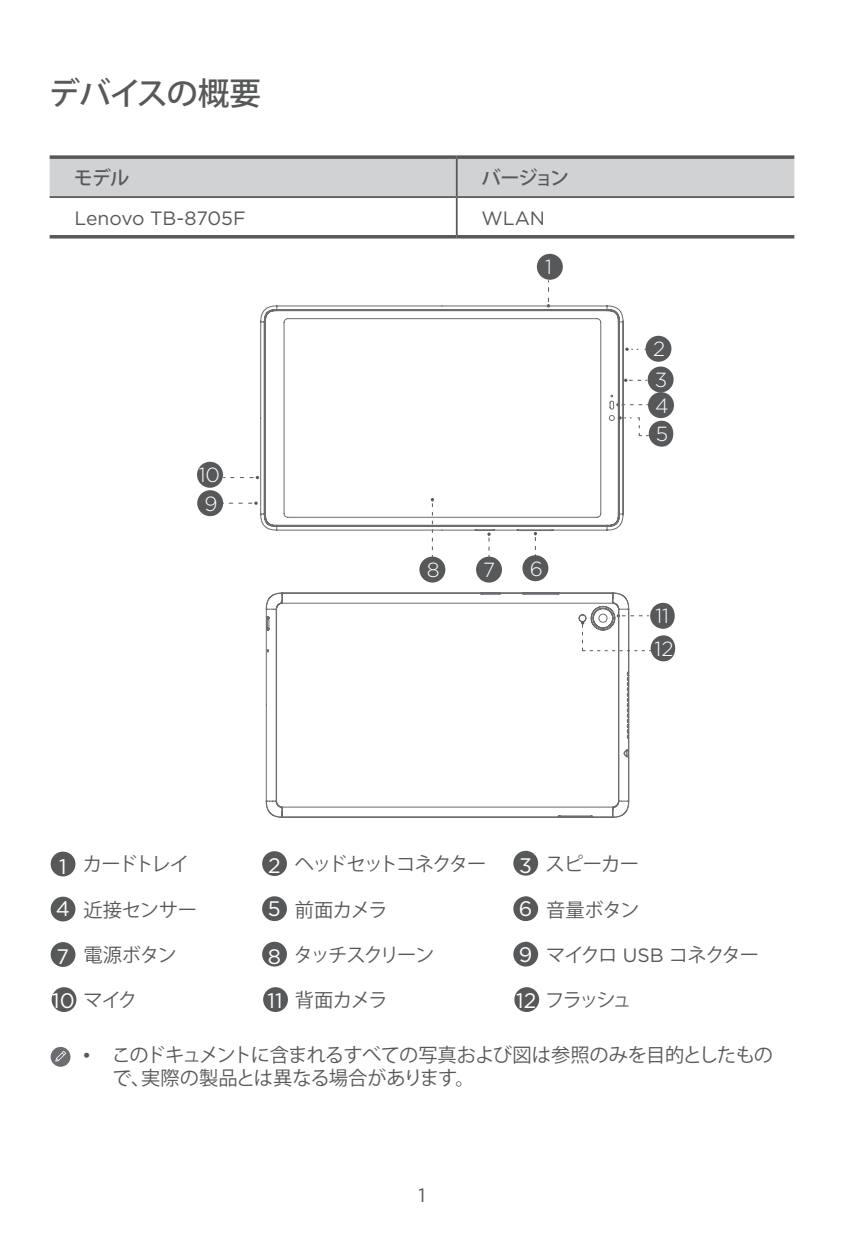
<style>
.page{position:relative;width:844px;height:1241px;background:#fff}
.page>*{position:absolute;margin:0;border:0;box-sizing:border-box;transform-origin:0 0}
.t1{font:500 31.5px "Koz Go Pro";letter-spacing:-.03em;color:#57585a}
.t2{font:300 20.3px/30.8px "Gotham";color:#fff}
.t3{font:19.25px/23.1px "Koz Go Pro";letter-spacing:-.05em;color:#57585a}
.t4{font:19.25px "Gotham";color:#57585a}
.t5{font:19.25px "Koz Go Pro";letter-spacing:-.07em;color:#57585a}
.t6{font:19.25px "Koz Go Pro";letter-spacing:-.085em;color:#57585a}
.t7{font:19.25px "Koz Go Pro";letter-spacing:-.1em;color:#57585a}
.t8{font:500 19.25px "Koz Go Pro";letter-spacing:-.07em;color:#57585a}
.s1{font-family:"Gotham";font-size:21px;color:#fff}
.s2{font-family:"Gotham"}
</style>
<div class="page">
<div style="left:50px;top:159px;width:744px;height:37px;background:#d1d2d4"></div>
<svg style="left:50px;top:155px;width:406px;height:4px;background:#696a6c"></svg>
<svg style="left:456px;top:155px;width:338px;height:4px"></svg>
<hr style="left:50px;top:196px;width:406px;height:2px;background:#57585a">
<hr style="left:456px;top:196px;width:338px;height:2px;background:#57585a">
<hr style="left:50px;top:235px;width:406px;height:3px;background:#57585a">
<hr style="left:456px;top:235px;width:338px;height:3px;background:#57585a">
<hr style="left:456px;top:159px;width:1px;height:37px;background:#57585a">
<hr style="left:456px;top:198px;width:1px;height:37px;background:#57585a">
<div style="left:51px;top:851px;width:24px;height:25px;background:#57585a;border-radius:50%"></div>
<div style="left:262px;top:851px;width:25px;height:24px;background:#57585a;border-radius:50%"></div>
<div style="left:513px;top:850px;width:25px;height:25px;background:#57585a;border-radius:50%"></div>
<div style="left:51px;top:896px;width:24px;height:25px;background:#57585a;border-radius:50%"></div>
<div style="left:262px;top:896px;width:25px;height:24px;background:#57585a;border-radius:50%"></div>
<div style="left:513px;top:895px;width:25px;height:25px;background:#57585a;border-radius:50%"></div>
<div style="left:51px;top:941px;width:24px;height:25px;background:#57585a;border-radius:50%"></div>
<div style="left:262px;top:941px;width:25px;height:25px;background:#57585a;border-radius:50%"></div>
<div style="left:513px;top:941px;width:25px;height:25px;background:#57585a;border-radius:50%"></div>
<div style="left:52px;top:987px;width:24px;height:24px;background:#57585a;border-radius:50%"></div>
<div style="left:263px;top:987px;width:25px;height:24px;background:#57585a;border-radius:50%"></div>
<div style="left:514px;top:987px;width:25px;height:24px;background:#57585a;border-radius:50%"></div>
<div style="left:51px;top:1046px;width:19px;height:20px;background:#6c6d70;border-radius:50%"></div>
<svg style="left:55px;top:1051px;width:11px;height:10px"></svg>
<svg style="left:229px;top:501px;width:28px;height:3px"></svg>
<div style="left:536px;top:254px;width:26px;height:26px;background:#57585a;border-radius:50%"></div>
<div style="left:645px;top:336px;width:26px;height:26px;background:#57585a;border-radius:50%"></div>
<div style="left:647px;top:366px;width:26px;height:26px;background:#57585a;border-radius:50%"></div>
<div style="left:648px;top:392px;width:25px;height:26px;background:#57585a;border-radius:50%"></div>
<div style="left:197px;top:490px;width:26px;height:26px;background:#57585a;border-radius:50%"></div>
<div style="left:197px;top:461px;width:26px;height:26px;background:#57585a;border-radius:50%"></div>
<svg style="left:547px;top:280px;width:3px;height:25px"></svg>
<div style="left:650px;top:602px;width:24px;height:26px;background:#57585a;border-radius:50%"></div>
<svg style="left:630px;top:404px;width:18px;height:2px"></svg>
<svg style="left:629px;top:379px;width:17px;height:2px"></svg>
<svg style="left:223px;top:476px;width:36px;height:3px"></svg>
<svg style="left:260px;top:305px;width:369px;height:278px"></svg>
<svg style="left:265px;top:592px;width:364px;height:226px"></svg>
<svg style="left:618px;top:416px;width:13px;height:3px"></svg>
<svg style="left:637px;top:417px;width:11px;height:19px"></svg>
<div style="left:648px;top:420px;width:25px;height:26px;background:#57585a;border-radius:50%"></div>
<div style="left:650px;top:635px;width:25px;height:26px;background:#57585a;border-radius:50%"></div>
<svg style="left:581px;top:614px;width:70px;height:37px"></svg>
<h1 class="t1" style="left:48px;top:73px;width:214px">デバイスの概要</h1>
<p class="t8" style="left:74px;top:165px;width:57px">モデル</p>
<p class="t8" style="left:481px;top:165px;width:89px">バージョン</p>
<p class="t4" style="left:74px;top:205px;width:173px">Lenovo TB-8705F</p>
<p class="t4" style="left:481px;top:205px;width:65px">WLAN</p>
<p class="t2" style="left:199px;top:459px;width:23px">10</p>
<p class="t2" style="left:204px;top:487px;width:15px">9</p>
<p class="t2" style="left:545px;top:251px;width:8px">1</p>
<p class="t2" style="left:426px;top:554px;width:14px">8</p>
<p class="t2" style="left:483px;top:554px;width:13px">7</p>
<p class="t2" style="left:529px;top:552px;width:15px">6</p>
<p class="t2" style="left:653px;top:333px;width:16px">2<br>3</p>
<p class="t2" style="left:655px;top:389px;width:15px">4</p>
<p class="t2" style="left:655px;top:418px;width:14px">5</p>
<p class="t2" style="left:655px;top:600px;width:15px">11</p>
<p class="t2" style="left:654px;top:632px;width:20px">12</p>
<p class="t3" style="left:59px;top:853px;width:132px"><span class="s1">1</span> カードトレイ</p>
<p class="t6" style="left:268px;top:851px;width:220px"><span class="s1">2</span> ヘッドセットコネクター</p>
<p class="t3" style="left:519px;top:853px;width:122px"><span class="s1">3</span> スピーカー</p>
<p class="t3" style="left:56px;top:898px;width:143px"><span class="s1">4</span> 近接センサー</p>
<p class="t3" style="left:268px;top:898px;width:121px"><span class="s1">5</span> 前面カメラ</p>
<p class="t3" style="left:518px;top:898px;width:122px"><span class="s1">6</span> 音量ボタン</p>
<p class="t3" style="left:57px;top:943px;width:122px"><span class="s1">7</span> 電源ボタン</p>
<p class="t7" style="left:268px;top:942px;width:168px"><span class="s1">8</span> タッチスクリーン</p>
<p class="t5" style="left:518px;top:942px;width:242px"><span class="s1">9</span> マイクロ <span class="s2">USB</span> コネクター</p>
<p class="t3" style="left:52px;top:989px;width:87px"><span class="s1">10</span> マイク</p>
<p class="t3" style="left:267px;top:989px;width:122px"><span class="s1">11</span> 背面カメラ</p>
<p class="t3" style="left:516px;top:989px;width:117px"><span class="s1">12</span> フラッシュ</p>
<p class="t3" style="left:113px;top:1044px;width:662px;text-indent:-31px"><span class="s2">•</span> このドキュメントに含まれるすべての写真および図は参照のみを目的としたもので、実際の製品とは異なる場合があります。</p>
<p class="t4" style="left:418px;top:1182px;width:8px">1</p>
</div>
